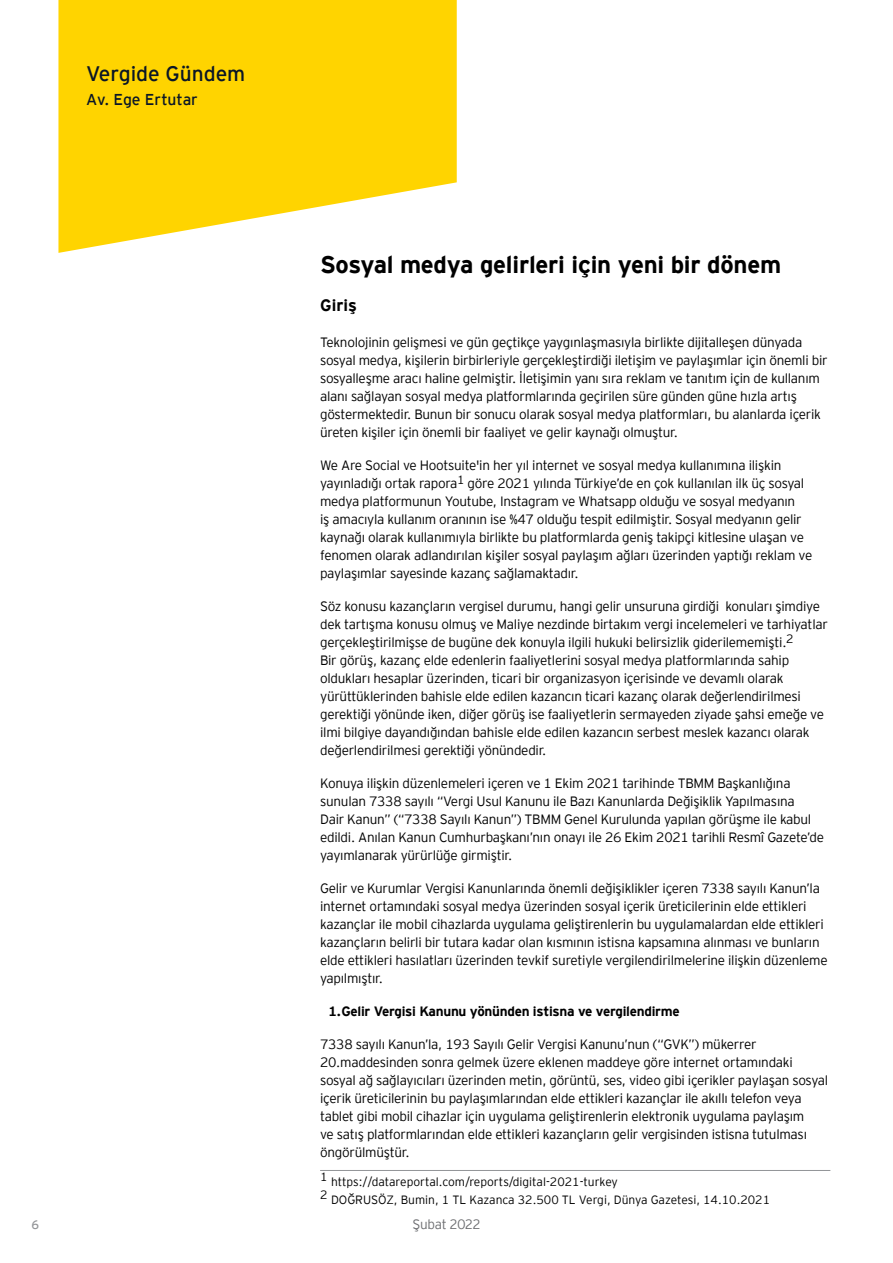
<style>
.page{position:relative;width:893px;height:1263px;background:#fff}
.page>*{position:absolute;margin:0;border:0;box-sizing:border-box;transform-origin:0 0}
.t1{font:700 24px "EY Interstate";letter-spacing:-.01em;color:#000}
.t2{font:21px "EY Interstate";color:#0a1627}
.t3{font:700 16.5px "EY Interstate";color:#000}
.t4{font:15.75px "EY Interstate";color:#0a1627}
.t5{font:300 13.5px/18px "EY Interstate";letter-spacing:-.02em;color:#000}
.t6{font:700 13.5px "EY Interstate";letter-spacing:-.02em;color:#000}
.t7{font:300 13.5px "EY Interstate";letter-spacing:-.02em;color:#6d6e71}
.t8{font:12.3px "EY Interstate";color:#939598}
.t9{font:300 12px/18px "EY Interstate";color:#000}
</style>
<div class="page">
<svg style="left:58px;top:0;width:399px;height:253px;background:#ffda24"></svg>
<hr style="left:320px;top:1170px;width:510px;height:1px;background:#939598">
<h2 class="t2" style="left:86px;top:58px;width:161px">Vergide Gündem</h2>
<p class="t4" style="left:86px;top:88px;width:113px">Av. Ege Ertutar</p>
<h1 class="t1" style="left:320px;top:247px;width:463px">Sosyal medya gelirleri için yeni bir dönem</h1>
<p class="t3" style="left:320px;top:294px;width:38px">Giriş</p>
<p class="t5" style="left:320px;top:333px;width:509px">Teknolojinin gelişmesi ve gün geçtikçe yaygınlaşmasıyla birlikte dijitalleşen dünyada sosyal medya, kişilerin birbirleriyle gerçekleştirdiği iletişim ve paylaşımlar için önemli bir sosyalleşme aracı haline gelmiştir. İletişimin yanı sıra reklam ve tanıtım için de kullanım alanı sağlayan sosyal medya platformlarında geçirilen süre günden güne hızla artış göstermektedir. Bunun bir sonucu olarak sosyal medya platformları, bu alanlarda içerik üreten kişiler için önemli bir faaliyet ve gelir kaynağı olmuştur.</p>
<p class="t5" style="left:320px;top:456px;width:494px">We Are Social ve Hootsuite'in her yıl internet ve sosyal medya kullanımına ilişkin yayınladığı ortak rapora<sup>1</sup> göre 2021 yılında Türkiye’de en çok kullanılan ilk üç sosyal medya platformunun Youtube, Instagram ve Whatsapp olduğu ve sosyal medyanın<br>iş amacıyla kullanım oranının ise %47 olduğu tespit edilmiştir. Sosyal medyanın gelir kaynağı olarak kullanımıyla birlikte bu platformlarda geniş takipçi kitlesine ulaşan ve fenomen olarak adlandırılan kişiler sosyal paylaşım ağları üzerinden yaptığı reklam ve paylaşımlar sayesinde kazanç sağlamaktadır.</p>
<p class="t5" style="left:320px;top:596px;width:509px">Söz konusu kazançların vergisel durumu, hangi gelir unsuruna girdiği konuları şimdiye dek tartışma konusu olmuş ve Maliye nezdinde birtakım vergi incelemeleri ve tarhiyatlar gerçekleştirilmişse de bugüne dek konuyla ilgili hukuki belirsizlik giderilememişti.<sup>2<br></sup>Bir görüş, kazanç elde edenlerin faaliyetlerini sosyal medya platformlarında sahip oldukları hesaplar üzerinden, ticari bir organizasyon içerisinde ve devamlı olarak yürüttüklerinden bahisle elde edilen kazancın ticari kazanç olarak değerlendirilmesi gerektiği yönünde iken, diğer görüş ise faaliyetlerin sermayeden ziyade şahsi emeğe ve ilmi bilgiye dayandığından bahisle elde edilen kazancın serbest meslek kazancı olarak değerlendirilmesi gerektiği yönündedir.</p>
<p class="t5" style="left:320px;top:773px;width:506px">Konuya ilişkin düzenlemeleri içeren ve 1 Ekim 2021 tarihinde TBMM Başkanlığına sunulan 7338 sayılı “Vergi Usul Kanunu ile Bazı Kanunlarda Değişiklik Yapılmasına<br>Dair Kanun” (“7338 Sayılı Kanun”) TBMM Genel Kurulunda yapılan görüşme ile kabul edildi. Anılan Kanun Cumhurbaşkanı’nın onayı ile 26 Ekim 2021 tarihli Resmî Gazete’de yayımlanarak yürürlüğe girmiştir.</p>
<p class="t5" style="left:320px;top:878px;width:509px">Gelir ve Kurumlar Vergisi Kanunlarında önemli değişiklikler içeren 7338 sayılı Kanun’la internet ortamındaki sosyal medya üzerinden sosyal içerik üreticilerinin elde ettikleri kazançlar ile mobil cihazlarda uygulama geliştirenlerin bu uygulamalardan elde ettikleri kazançların belirli bir tutara kadar olan kısmının istisna kapsamına alınması ve bunların elde ettikleri hasılatları üzerinden tevkif suretiyle vergilendirilmelerine ilişkin düzenleme yapılmıştır.</p>
<p class="t6" style="left:329px;top:1001px;width:353px">1.Gelir Vergisi Kanunu yönünden istisna ve vergilendirme</p>
<p class="t5" style="left:320px;top:1034px;width:510px">7338 sayılı Kanun’la, 193 Sayılı Gelir Vergisi Kanunu’nun (“GVK”) mükerrer 20.maddesinden sonra gelmek üzere eklenen maddeye göre internet ortamındaki sosyal ağ sağlayıcıları üzerinden metin, görüntü, ses, video gibi içerikler paylaşan sosyal içerik üreticilerinin bu paylaşımlarından elde ettikleri kazançlar ile akıllı telefon veya tablet gibi mobil cihazlar için uygulama geliştirenlerin elektronik uygulama paylaşım<br>ve satış platformlarından elde ettikleri kazançların gelir vergisinden istisna tutulması öngörülmüştür.</p>
<p class="t9" style="left:320px;top:1172px;width:452px">1 https://datareportal.com/reports/digital-2021-turkey<br>2 DOĞRUSÖZ, Bumin, 1 TL Kazanca 32.500 TL Vergi, Dünya Gazetesi, 14.10.2021</p>
<p class="t8" style="left:31px;top:1215px;width:9px">6</p>
<p class="t7" style="left:413px;top:1215px;width:69px">Şubat 2022</p>
</div>
